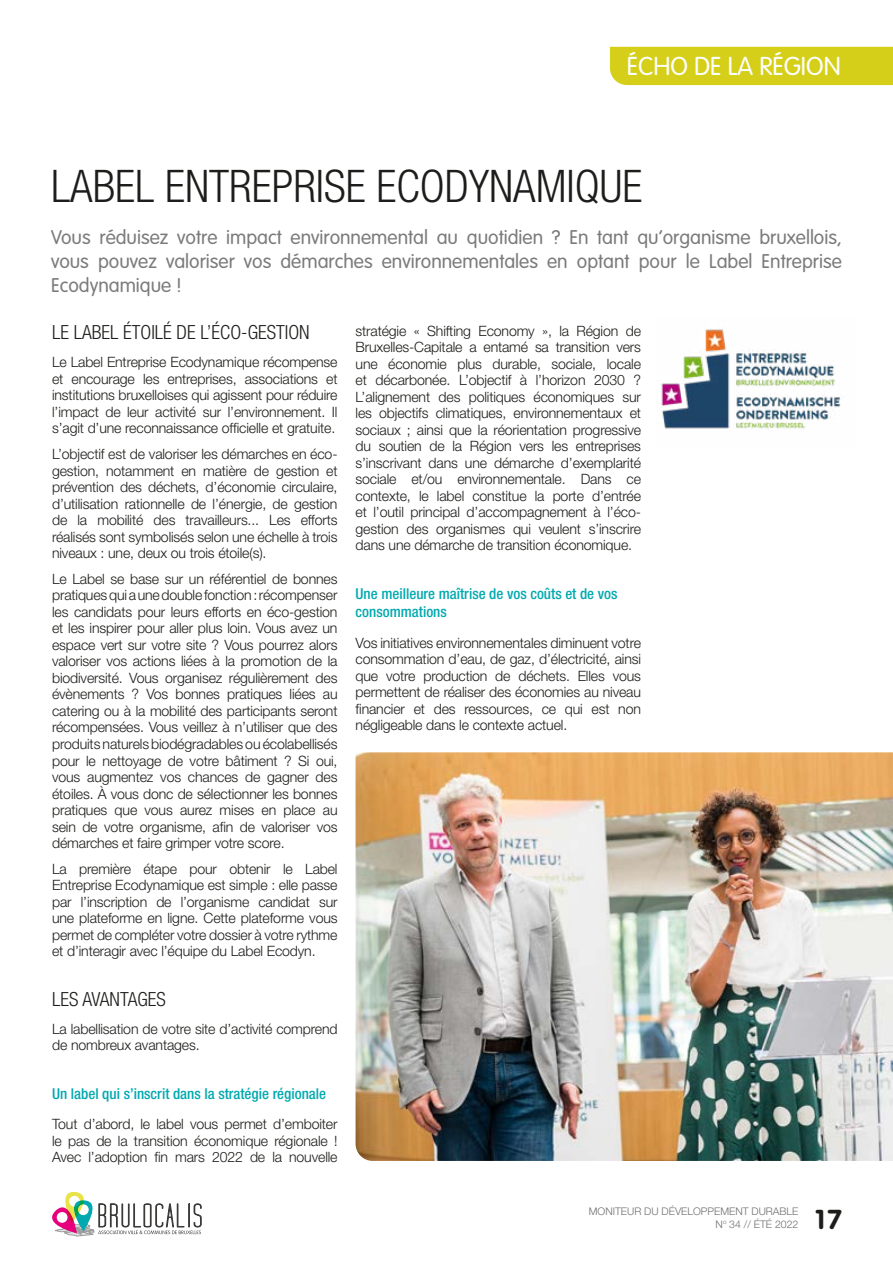
<style>
.page{position:relative;width:893px;height:1263px;background:#fff}
.page>*{position:absolute;margin:0;border:0;box-sizing:border-box;transform-origin:0 0}
.Article_Titre{font:300 condensed 45px "Helvetica Neue LT Pro";color:#1d1d1b}
.t1{font:700 27px "VAG Rounded";color:#1d1d1b}
.t2{font:300 25.5px "VAG Rounded";color:#fff}
.Article_chapeau{font:300 19.5px/24px "VAG Rounded";color:#7c7b7b;text-align:justify}
.Article_Intertitre_1{font:300 condensed 19.5px "Helvetica Neue LT Pro";color:#1d1d1b}
.Article_intertitre_2{font:500 condensed 15px/18px "Helvetica Neue LT Pro";color:#00a9b0}
.Article_Texte{font:300 14.25px/16.5px "Helvetica Neue LT Pro";letter-spacing:-.01em;color:#1d1d1b;text-align:justify}
.t3{font:300 10.5px/12.6px "Helvetica Neue LT Pro";color:#706f6f;text-align:right}
</style>
<div class="page">
<img style="left:356px;top:752px;width:537px;height:409px">
<img style="left:661px;top:329px;width:183px;height:101px">
<svg style="left:52px;top:1192px;width:150px;height:44px"></svg>
<div style="left:610px;top:47px;width:283px;height:38px;background:#d5cf1a"></div>
<h3 class="t2" style="left:627px;top:51px;width:215px">ÉCHO DE LA RÉGION</h3>
<p class="Article_Titre" style="left:51px;top:161px;width:593px">LABEL ENTREPRISE ECODYNAMIQUE</p>
<p class="Article_chapeau" style="left:51px;top:225px;width:792px">Vous réduisez votre impact environnemental au quotidien ? En tant qu’organisme bruxellois, vous pouvez valoriser vos démarches environnementales en optant pour le Label Entreprise Ecodynamique !</p>
<p class="Article_Intertitre_1" style="left:52px;top:321px;width:259px">LE LABEL ÉTOILÉ DE L’ÉCO-GESTION</p>
<p class="Article_Texte" style="left:52px;top:354px;width:287px">Le Label Entreprise Ecodynamique récompense et encourage les entreprises, associations et institutions bruxelloises qui agissent pour réduire l’impact de leur activité sur l’environnement. Il s’agit d’une reconnaissance officielle et gratuite.</p>
<p class="Article_Texte" style="left:52px;top:445px;width:287px">L’objectif est de valoriser les démarches en éco&shy;gestion, notamment en matière de gestion et prévention des déchets, d’économie circulaire, d’utilisation rationnelle de l’énergie, de gestion de la mobilité des travailleurs... Les efforts réalisés sont symbolisés selon une échelle à trois niveaux : une, deux ou trois étoile(s).</p>
<p class="Article_Texte" style="left:52px;top:570px;width:287px">Le Label se base sur un référentiel de bonnes pratiques qui a une double fonction : récompenser les candidats pour leurs efforts en éco-gestion et les inspirer pour aller plus loin. Vous avez un espace vert sur votre site ? Vous pourrez alors valoriser vos actions liées à la promotion de la biodiversité. Vous organisez régulièrement des évènements ? Vos bonnes pratiques liées au catering ou à la mobilité des participants seront récompensées. Vous veillez à n’utiliser que des produits naturels biodégradables ou écolabellisés pour le nettoyage de votre bâtiment ? Si oui, vous augmentez vos chances de gagner des étoiles. À vous donc de sélectionner les bonnes pratiques que vous aurez mises en place au sein de votre organisme, afin de valoriser vos démarches et faire grimper votre score.</p>
<p class="Article_Texte" style="left:52px;top:860px;width:287px">La première étape pour obtenir le Label Entreprise Ecodynamique est simple : elle passe par l’inscription de l’organisme candidat sur une plateforme en ligne. Cette plateforme vous permet de compléter votre dossier à votre rythme et d’interagir avec l’équipe du Label Ecodyn.</p>
<p class="Article_Intertitre_1" style="left:52px;top:988px;width:115px">LES AVANTAGES</p>
<p class="Article_Texte" style="left:52px;top:1020px;width:287px">La labellisation de votre site d’activité comprend de nombreux avantages.</p>
<p class="Article_intertitre_2" style="left:52px;top:1084px;width:276px">Un label qui s’inscrit dans la stratégie régionale</p>
<p class="Article_Texte" style="left:52px;top:1115px;width:287px">Tout d’abord, le label vous permet d’emboiter le pas de la transition économique régionale !<br>Avec l’adoption fin mars 2022 de la nouvelle</p>
<p class="Article_Texte" style="left:356px;top:322px;width:287px">stratégie « Shifting Economy », la Région de Bruxelles-Capitale a entamé sa transition vers une économie plus durable, sociale, locale et décarbonée. L’objectif à l’horizon 2030 ?<br>L’alignement des politiques économiques sur les objectifs climatiques, environnementaux et sociaux ; ainsi que la réorientation progressive du soutien de la Région vers les entreprises s’inscrivant dans une démarche d’exemplarité sociale et/ou environnementale. Dans ce contexte, le label constitue la porte d’entrée et l’outil principal d’accompagnement à l’éco&shy;gestion des organismes qui veulent s’inscrire dans une démarche de transition économique.</p>
<p class="Article_intertitre_2" style="left:356px;top:585px;width:263px">Une meilleure maîtrise de vos coûts et de vos consommations</p>
<p class="Article_Texte" style="left:356px;top:634px;width:287px">Vos initiatives environnementales diminuent votre consommation d’eau, de gaz, d’électricité, ainsi que votre production de déchets. Elles vous permettent de réaliser des économies au niveau financier et des ressources, ce qui est non négligeable dans le contexte actuel.</p>
<p class="t3" style="left:589px;top:1205px;width:211px">MONITEUR DU DÉVELOPPEMENT DURABLE<br>N<sup>o</sup> 34 // ÉTÉ 2022</p>
<h2 class="t1" style="left:815px;top:1203px;width:28px">17</h2>
</div>
